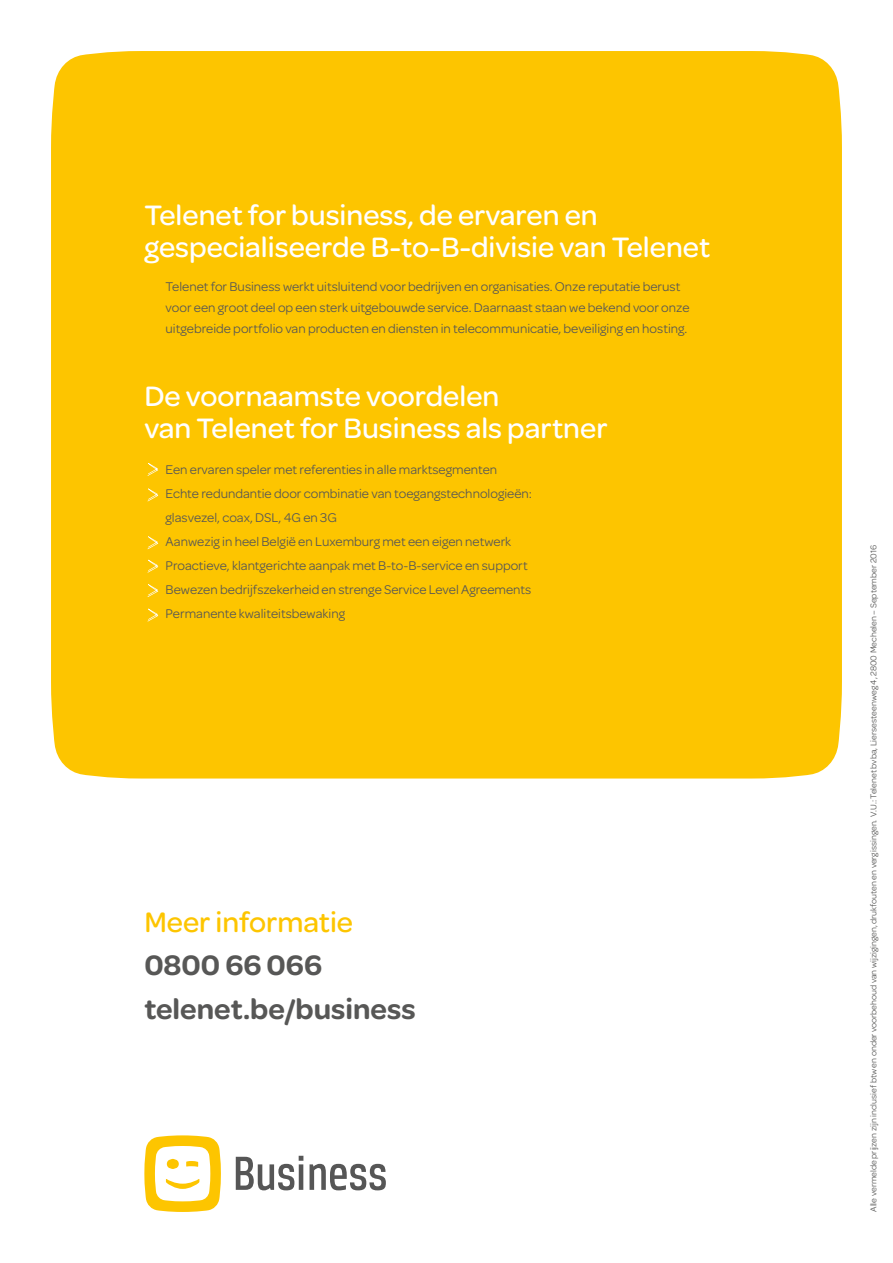
<style>
.page{position:relative;width:893px;height:1263px;background:#fff}
.page>*{position:absolute;margin:0;border:0;box-sizing:border-box;transform-origin:0 0}
.t1{font:500 30px/31.5px "Omnes";color:#fff}
.t2{font:600 30px/43.5px "Omnes";color:#575756}
.t3{font:500 30px "Omnes";color:#fdc500}
.t4{font:13.5px/24px "Omnes";color:#575756}
.t5{font:9px "Omnes";color:#575756}
</style>
<div class="page">
<div style="left:51px;top:51px;width:791px;height:727px;background:#fdc500"></div>
<svg style="left:236px;top:1156px;width:67px;height:34px"></svg>
<svg style="left:310px;top:1164px;width:76px;height:26px"></svg>
<svg style="left:144px;top:1135px;width:77px;height:77px"></svg>
<svg style="left:148px;top:463px;width:10px;height:13px"></svg>
<svg style="left:148px;top:488px;width:10px;height:13px"></svg>
<svg style="left:148px;top:536px;width:10px;height:13px"></svg>
<svg style="left:148px;top:560px;width:10px;height:13px"></svg>
<svg style="left:148px;top:584px;width:10px;height:13px"></svg>
<svg style="left:148px;top:609px;width:10px;height:12px"></svg>
<h1 class="t1" style="left:144px;top:200px;width:567px">Telenet for business, de ervaren en gespecialiseerde B-to-B-divisie van Telenet</h1>
<p class="t4" style="left:166px;top:276px;width:525px;line-height:21px">Telenet for Business werkt uitsluitend voor bedrijven en organisaties. Onze reputatie berust voor een groot deel op een sterk uitgebouwde service. Daarnaast staan we bekend voor onze uitgebreide portfolio van producten en diensten in telecommunicatie, beveiliging en hosting.</p>
<h1 class="t1" style="left:144px;top:381px;width:465px">De voornaamste voordelen<br>van Telenet for Business als partner</h1>
<p class="t4" style="left:166px;top:458px;width:368px">Een ervaren speler met referenties in alle marktsegmenten Echte redundantie door combinatie van toegangstechnologieën: glasvezel, coax, DSL, 4G en 3G<br>Aanwezig in heel België en Luxemburg met een eigen netwerk Proactieve, klantgerichte aanpak met B-to-B-service en support Bewezen bedrijfszekerheid en strenge Service Level Agreements Permanente kwaliteitsbewaking</p>
<h1 class="t3" style="left:144px;top:905px;width:210px">Meer informatie</h1>
<h1 class="t2" style="left:144px;top:944px;width:273px">0800 66 066 telenet.be/business</h1>
<p class="t5" style="left:868px;top:1212px;width:669px;rotate:-90deg">Alle vermelde prijzen zijn inclusief btw en onder voorbehoud van wijzigingen, drukfouten en vergissingen. V.U.: Telenet bvba, Liersesteenweg 4, 2800 Mechelen – September 2016</p>
</div>
